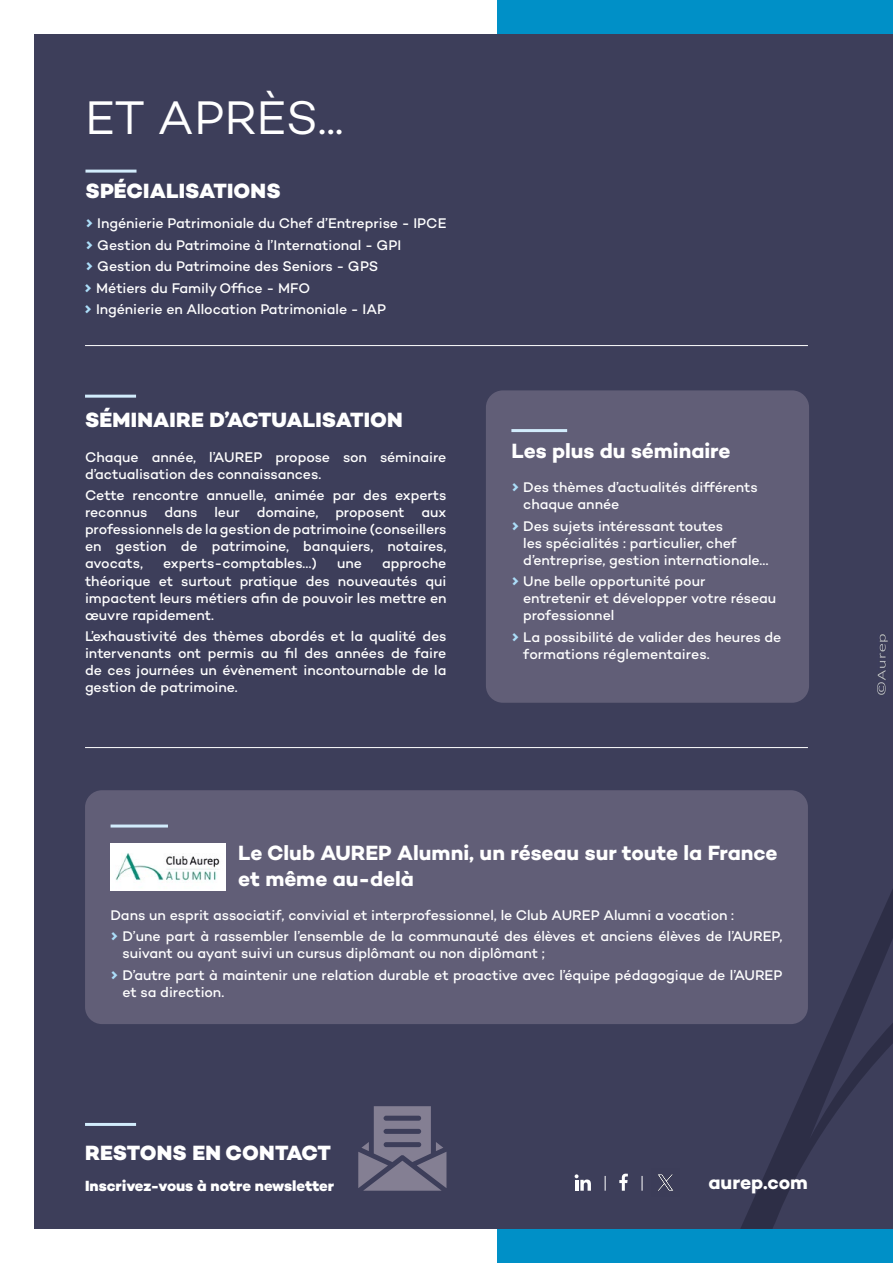
<style>
.page{position:relative;width:893px;height:1263px;background:#fff}
.page>*{position:absolute;margin:0;border:0;box-sizing:border-box;transform-origin:0 0}
.t1{font:48px "Campton";letter-spacing:-.005em;color:#fff}
.t2{font:700 21px/25.2px "Campton";letter-spacing:-.005em;color:#fff}
.t3{font:800 21px "Campton";letter-spacing:.01em;color:#fff}
.t4{font:700 19.5px "Campton";color:#fff}
.t5{font:800 15px "Campton";letter-spacing:-.005em;color:#fff}
.t6{font:500 14.25px/17.1px "Campton";letter-spacing:-.005em;color:#fff}
.s1{font-weight:800;color:#acdef9}
</style>
<div class="page">
<div style="left:498px;top:0;width:395px;height:1263px;background:#0090c7"></div>
<div style="left:34px;top:34px;width:859px;height:1195px;background:#3d3e5a"></div>
<hr style="left:85px;top:170px;width:52px;height:3px;background:#d2ecfc">
<svg style="left:575px;top:1174px;width:16px;height:17px"></svg>
<svg style="left:619px;top:1174px;width:9px;height:17px"></svg>
<svg style="left:642px;top:1176px;width:1px;height:15px"></svg>
<svg style="left:605px;top:1176px;width:1px;height:15px"></svg>
<svg style="left:358px;top:1106px;width:88px;height:85px"></svg>
<svg style="left:740px;top:402px;width:153px;height:827px"></svg>
<hr style="left:85px;top:1123px;width:51px;height:3px;background:#d2ecfc">
<hr style="left:85px;top:395px;width:51px;height:3px;background:#d2ecfc">
<div style="left:486px;top:390px;width:323px;height:313px;background:#615e77;border-radius:17px"></div>
<hr style="left:511px;top:429px;width:56px;height:3px;background:#d2ecfc">
<hr style="left:85px;top:747px;width:723px;height:1px;background:#fff">
<hr style="left:85px;top:345px;width:723px;height:1px;background:#fff">
<div style="left:85px;top:790px;width:723px;height:234px;background:#615e77;border-radius:17px"></div>
<hr style="left:111px;top:824px;width:57px;height:3px;background:#d2ecfc">
<img style="left:111px;top:843px;width:114px;height:47px">
<img style="left:877px;top:633px;width:10px;height:63px">
<img style="left:658px;top:1174px;width:15px;height:17px">
<h1 class="t1" style="left:85px;top:88px;width:260px">ET APRÈS...</h1>
<h2 class="t3" style="left:86px;top:177px;width:197px">SPÉCIALISATIONS</h2>
<p class="t6" style="left:84px;top:213px;width:364px;line-height:21.5px"><span class="s1">↑</span> Ingénierie Patrimoniale du Chef d’Entreprise - IPCE <span class="s1">↑</span> Gestion du Patrimoine à l’International - GPI<br><span class="s1">↑</span> Gestion du Patrimoine des Seniors - GPS<br><span class="s1">↑</span> Métiers du Family Office - MFO<br><span class="s1">↑</span> Ingénierie en Allocation Patrimoniale - IAP</p>
<h2 class="t3" style="left:85px;top:407px;width:319px">SÉMINAIRE D’ACTUALISATION</h2>
<p class="t6" style="left:85px;top:448px;width:363px">Chaque année, l’AUREP propose son séminaire d’actualisation des connaissances.</p>
<p class="t6" style="left:85px;top:486px;width:363px;text-align:justify">Cette rencontre annuelle, animée par des experts reconnus dans leur domaine, proposent aux professionnels de la gestion de patrimoine (conseillers en gestion de patrimoine, banquiers, notaires, avocats,</p>
<p class="t6" style="left:163px;top:555px;width:155px">experts-comptables…)</p>
<p class="t6" style="left:337px;top:555px;width:27px">une</p>
<p class="t6" style="left:85px;top:555px;width:363px;text-align:justify;text-indent:297px">approche théorique et surtout pratique des nouveautés qui impactent leurs métiers afin de pouvoir les mettre en œuvre rapidement.</p>
<p class="t6" style="left:85px;top:627px;width:363px;text-align:justify">L’exhaustivité des thèmes abordés et la qualité des intervenants ont permis au fil des années de faire de ces journées un évènement incontournable de la gestion de patrimoine.</p>
<h2 class="t2" style="left:511px;top:438px;width:221px">Les plus du séminaire</h2>
<p class="t6" style="left:523px;top:478px;width:236px;text-indent:-12px"><span class="s1">↑</span> Des thèmes d’actualités différents chaque année</p>
<p class="t6" style="left:523px;top:517px;width:247px;text-indent:-12px"><span class="s1">↑</span> Des sujets intéressant toutes<br>les spécialités : particulier, chef d’entreprise, gestion internationale…</p>
<p class="t6" style="left:523px;top:572px;width:255px;text-indent:-12px"><span class="s1">↑</span> Une belle opportunité pour entretenir et développer votre réseau professionnel</p>
<p class="t6" style="left:523px;top:628px;width:260px;text-indent:-12px"><span class="s1">↑</span> La possibilité de valider des heures de formations réglementaires.</p>
<h2 class="t2" style="left:238px;top:840px;width:541px">Le Club AUREP Alumni, un réseau sur toute la France et même au-delà</h2>
<p class="t6" style="left:111px;top:904px;width:673px;line-height:21.3px">Dans un esprit associatif, convivial et interprofessionnel, le Club AUREP Alumni a vocation :<br><span class="s1">↑</span> D’une part à rassembler l’ensemble de la communauté des élèves et anciens élèves de l’AUREP,</p>
<p class="t6" style="left:111px;top:942px;width:673px;line-height:21.3px;text-indent:12px">suivant ou ayant suivi un cursus diplômant ou non diplômant ;<br><span class="s1">↑</span> D’autre part à maintenir une relation durable et proactive avec l’équipe pédagogique de l’AUREP</p>
<p class="t6" style="left:122px;top:983px;width:103px">et sa direction.</p>
<h2 class="t3" style="left:85px;top:1139px;width:247px">RESTONS EN CONTACT</h2>
<p class="t5" style="left:85px;top:1176px;width:251px">Inscrivez-vous à notre newsletter</p>
<h3 class="t4" style="left:708px;top:1170px;width:101px">aurep.com</h3>
</div>
